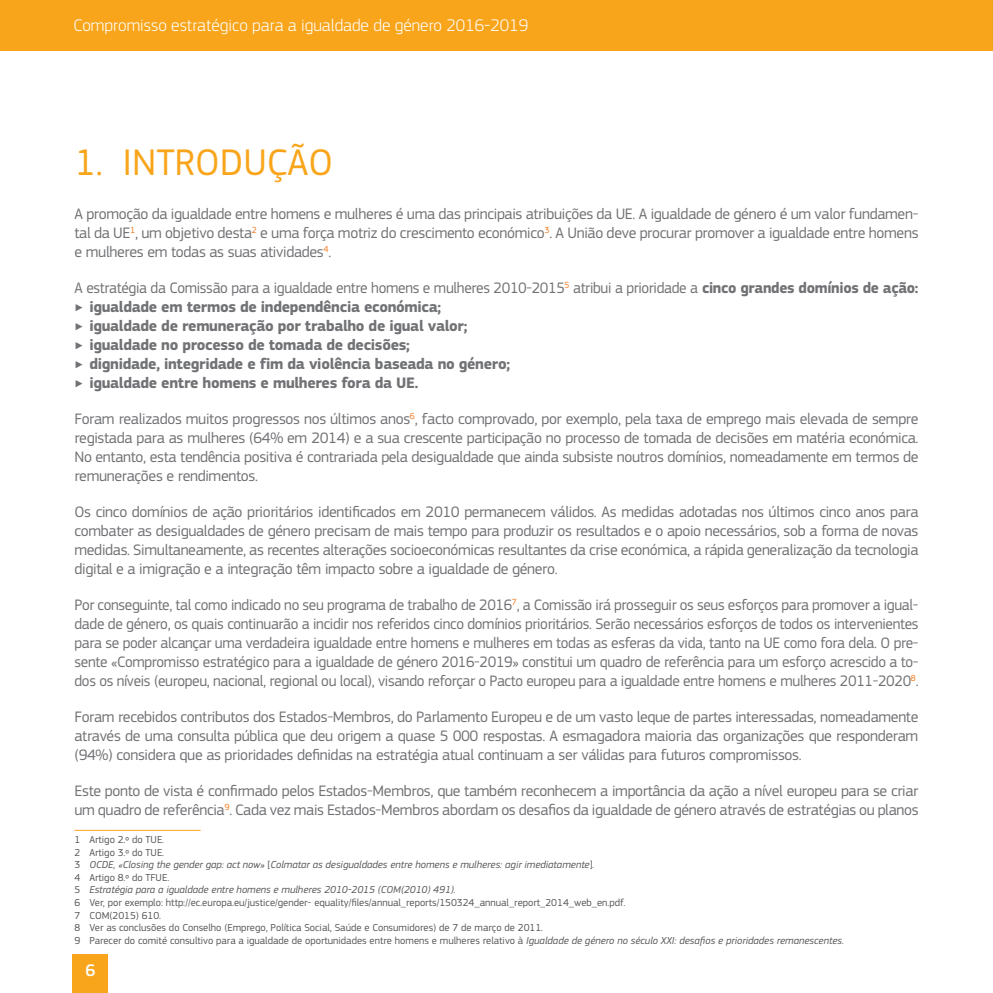
<style>
.page{position:relative;width:993px;height:993px;background:#fff}
.page>*{position:absolute;margin:0;border:0;box-sizing:border-box;transform-origin:0 0}
.title_main{font:38.5px "EC Square Sans Pro";color:#f9a51b}
.t1{font:300 17.5px "EC Square Sans Pro";color:#fff}
.t2{font:500 17.5px "EC Square Sans Pro";color:#fff}
.body_1{font:15.75px/18.9px "EC Square Sans Pro";letter-spacing:-.02em;color:#717275;text-align:justify}
.t3{font:700 15.75px "EC Square Sans Pro";letter-spacing:-.02em;color:#717275}
.footnotes{font:10.5px "EC Square Sans Pro";color:#57585a}
.footnotes-2{font:italic 10.5px "EC Square Sans Pro";color:#57585a}
.s1{font-weight:700}
.s2{font-style:normal}
.s3{font-style:italic}
</style>
<div class="page">
<div style="left:72px;top:953px;width:36px;height:39px;background:#f9a51b"></div>
<div style="left:0;top:0;width:992px;height:51px;background:#f9a51b"></div>
<hr style="left:74px;top:829px;width:126px;height:1px;background:#f9a51b">
<p class="t1" style="left:73px;top:15px;width:456px">Compromisso estratégico para a igualdade de género 2016-2019</p>
<p class="title_main" style="left:74px;top:140px;width:260px">1. INTRODUÇÃO</p>
<p class="body_1" style="left:74px;top:204px;width:845px">A promoção da igualdade entre homens e mulheres é uma das principais atribuições da UE. A igualdade de género é um valor fundamen&shy;tal da UE<sup>1</sup>, um objetivo desta<sup>2</sup> e uma força motriz do crescimento económico<sup>3</sup>. A União deve procurar promover a igualdade entre homens e mulheres em todas as suas atividades<sup>4</sup>.</p>
<p class="body_1" style="left:74px;top:278px;width:845px">A estratégia da Comissão para a igualdade entre homens e mulheres 2010-2015<sup>5</sup> atribui a prioridade a <span class="s1">cinco grandes domínios de ação:</span></p>
<p class="t3" style="left:74px;top:297px;width:368px">‣ igualdade em termos de independência económica;</p>
<p class="t3" style="left:74px;top:316px;width:394px">‣ igualdade de remuneração por trabalho de igual valor;</p>
<p class="t3" style="left:74px;top:335px;width:337px">‣ igualdade no processo de tomada de decisões;</p>
<p class="t3" style="left:74px;top:354px;width:437px">‣ dignidade, integridade e fim da violência baseada no género;</p>
<p class="t3" style="left:74px;top:373px;width:345px">‣ igualdade entre homens e mulheres fora da UE.</p>
<p class="body_1" style="left:74px;top:409px;width:845px">Foram realizados muitos progressos nos últimos anos<sup>6</sup>, facto comprovado, por exemplo, pela taxa de emprego mais elevada de sempre registada para as mulheres (64% em 2014) e a sua crescente participação no processo de tomada de decisões em matéria económica.<br>No entanto, esta tendência positiva é contrariada pela desigualdade que ainda subsiste noutros domínios, nomeadamente em termos de remunerações e rendimentos.</p>
<p class="body_1" style="left:74px;top:502px;width:845px">Os cinco domínios de ação prioritários identificados em 2010 permanecem válidos. As medidas adotadas nos últimos cinco anos para combater as desigualdades de género precisam de mais tempo para produzir os resultados e o apoio necessários, sob a forma de novas medidas. Simultaneamente, as recentes alterações socioeconómicas resultantes da crise económica, a rápida generalização da tecnologia digital e a imigração e a integração têm impacto sobre a igualdade de género.</p>
<p class="body_1" style="left:74px;top:595px;width:845px">Por conseguinte, tal como indicado no seu programa de trabalho de 2016<sup>7</sup>, a Comissão irá prosseguir os seus esforços para promover a igual&shy;dade de género, os quais continuarão a incidir nos referidos cinco domínios prioritários. Serão necessários esforços de todos os intervenientes para se poder alcançar uma verdadeira igualdade entre homens e mulheres em todas as esferas da vida, tanto na UE como fora dela. O pre&shy;sente «Compromisso estratégico para a igualdade de género 2016-2019» constitui um quadro de referência para um esforço acrescido a to&shy;dos os níveis (europeu, nacional, regional ou local), visando reforçar o Pacto europeu para a igualdade entre homens e mulheres 2011-2020<sup>8</sup>.</p>
<p class="body_1" style="left:74px;top:707px;width:845px">Foram recebidos contributos dos Estados-Membros, do Parlamento Europeu e de um vasto leque de partes interessadas, nomeadamente através de uma consulta pública que deu origem a quase 5 000 respostas. A esmagadora maioria das organizações que responderam (94%) considera que as prioridades definidas na estratégia atual continuam a ser válidas para futuros compromissos.</p>
<p class="body_1" style="left:74px;top:781px;width:845px">Este ponto de vista é confirmado pelos Estados-Membros, que também reconhecem a importância da ação a nível europeu para se criar um quadro de referência<sup>9</sup>. Cada vez mais Estados-Membros abordam os desafios da igualdade de género através de estratégias ou planos</p>
<p class="footnotes" style="left:74px;top:833px;width:91px">1 Artigo 2.º do TUE.</p>
<p class="footnotes" style="left:74px;top:845px;width:91px">2 Artigo 3.º do TUE.</p>
<p class="footnotes-2" style="left:74px;top:858px;width:521px"><span class="s2">3</span> OCDE, «Closing the gender gap: act now» <span class="s2">[</span>Colmatar as desigualdades entre homens e mulheres: agir imediatamente<span class="s2">]</span>.</p>
<p class="footnotes" style="left:74px;top:870px;width:96px">4 Artigo 8.º do TFUE.</p>
<p class="footnotes-2" style="left:74px;top:883px;width:383px"><span class="s2">5</span> Estratégia para a igualdade entre homens e mulheres 2010-2015 (COM(2010) 491).</p>
<p class="footnotes" style="left:74px;top:896px;width:552px">6 Ver, por exemplo: http://ec.europa.eu/justice/gender- equality/files/annual_reports/150324_annual_report_2014_web_en.pdf.</p>
<p class="footnotes" style="left:74px;top:908px;width:88px">7 COM(2015) 610.</p>
<p class="footnotes" style="left:74px;top:921px;width:470px">8 Ver as conclusões do Conselho (Emprego, Política Social, Saúde e Consumidores) de 7 de março de 2011.</p>
<p class="footnotes" style="left:74px;top:933px;width:770px">9 Parecer do comité consultivo para a igualdade de oportunidades entre homens e mulheres relativo à <span class="s3">Igualdade de género no século XXI: desafios e prioridades remanescentes.</span></p>
<p class="t2" style="left:85px;top:959px;width:12px">6</p>
</div>
